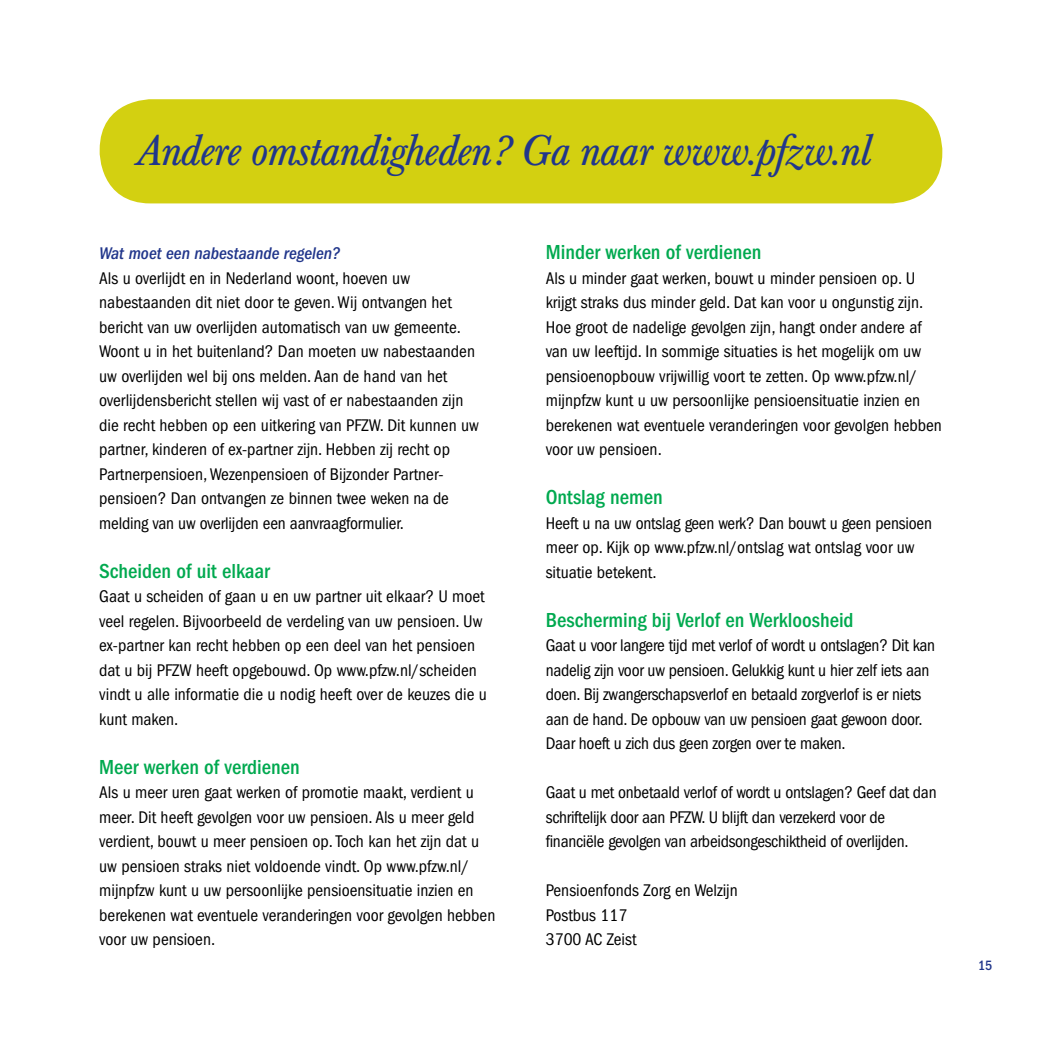
<style>
.page{position:relative;width:1042px;height:1042px;background:#fff}
.page>*{position:absolute;margin:0;border:0;box-sizing:border-box;transform-origin:0 0}
.t1{font:italic 42px "Baskerville BE";letter-spacing:-.025em;color:#21368b}
.t2{font:500 condensed 21px "ITC Franklin Gothic Std";color:#00a94f}
.t3{font:condensed 17.5px/24.5px "ITC Franklin Gothic Std";color:#000}
.t4{font:italic 500 condensed 17.5px "ITC Franklin Gothic Std";color:#21368b}
.t5{font:500 condensed 14px "ITC Franklin Gothic Std";color:#21368b}
</style>
<div class="page">
<div style="left:100px;top:99px;width:842px;height:104px;background:#d3d011;border-radius:51px"></div>
<h1 class="t1" style="left:134px;top:127px;width:736px">Andere omstandigheden? Ga naar www.pfzw.nl</h1>
<p class="t4" style="left:99px;top:243px;width:242px">Wat moet een nabestaande regelen?</p>
<p class="t3" style="left:99px;top:266px;width:381px">Als u overlijdt en in Nederland woont, hoeven uw nabestaanden dit niet door te geven. Wij ontvangen het bericht van uw overlijden automatisch van uw gemeente.<br>Woont u in het buitenland? Dan moeten uw nabestaanden uw overlijden wel bij ons melden. Aan de hand van het overlijdensbericht stellen wij vast of er nabestaanden zijn die recht hebben op een uitkering van PFZW. Dit kunnen uw partner, kinderen of ex-partner zijn. Hebben zij recht op Partnerpensioen, Wezenpensioen of Bijzonder Partner&shy;pensioen? Dan ontvangen ze binnen twee weken na de melding van uw overlijden een aanvraagformulier.</p>
<p class="t2" style="left:99px;top:559px;width:172px">Scheiden of uit elkaar</p>
<p class="t3" style="left:99px;top:584px;width:389px">Gaat u scheiden of gaan u en uw partner uit elkaar? U moet veel regelen. Bijvoorbeeld de verdeling van uw pensioen. Uw ex-partner kan recht hebben op een deel van het pensioen dat u bij PFZW heeft opgebouwd. Op www.pfzw.nl/scheiden vindt u alle informatie die u nodig heeft over de keuzes die u kunt maken.</p>
<p class="t2" style="left:99px;top:755px;width:202px">Meer werken of verdienen</p>
<p class="t3" style="left:99px;top:780px;width:398px">Als u meer uren gaat werken of promotie maakt, verdient u meer. Dit heeft gevolgen voor uw pensioen. Als u meer geld verdient, bouwt u meer pensioen op. Toch kan het zijn dat u uw pensioen straks niet voldoende vindt. Op www.pfzw.nl/ mijnpfzw kunt u uw persoonlijke pensioensituatie inzien en berekenen wat eventuele veranderingen voor gevolgen hebben voor uw pensioen.</p>
<p class="t2" style="left:546px;top:240px;width:217px">Minder werken of verdienen</p>
<p class="t3" style="left:546px;top:266px;width:398px">Als u minder gaat werken, bouwt u minder pensioen op. U krijgt straks dus minder geld. Dat kan voor u ongunstig zijn.<br>Hoe groot de nadelige gevolgen zijn, hangt onder andere af van uw leeftijd. In sommige situaties is het mogelijk om uw pensioenopbouw vrijwillig voort te zetten. Op www.pfzw.nl/ mijnpfzw kunt u uw persoonlijke pensioensituatie inzien en berekenen wat eventuele veranderingen voor gevolgen hebben voor uw pensioen.</p>
<p class="t2" style="left:546px;top:485px;width:118px">Ontslag nemen</p>
<p class="t3" style="left:546px;top:511px;width:388px">Heeft u na uw ontslag geen werk? Dan bouwt u geen pensioen meer op. Kijk op www.pfzw.nl/ontslag wat ontslag voor uw situatie betekent.</p>
<p class="t2" style="left:546px;top:608px;width:309px">Bescherming bij Verlof en Werkloosheid</p>
<p class="t3" style="left:546px;top:633px;width:391px">Gaat u voor langere tijd met verlof of wordt u ontslagen? Dit kan nadelig zijn voor uw pensioen. Gelukkig kunt u hier zelf iets aan doen. Bij zwangerschapsverlof en betaald zorgverlof is er niets aan de hand. De opbouw van uw pensioen gaat gewoon door.<br>Daar hoeft u zich dus geen zorgen over te maken.</p>
<p class="t3" style="left:546px;top:780px;width:392px">Gaat u met onbetaald verlof of wordt u ontslagen? Geef dat dan schriftelijk door aan PFZW. U blijft dan verzekerd voor de financiële gevolgen van arbeidsongeschiktheid of overlijden.</p>
<p class="t3" style="left:546px;top:878px;width:194px">Pensioenfonds Zorg en Welzijn<br>Postbus 117<br>3700 AC Zeist</p>
<p class="t5" style="left:978px;top:957px;width:16px">15</p>
</div>
